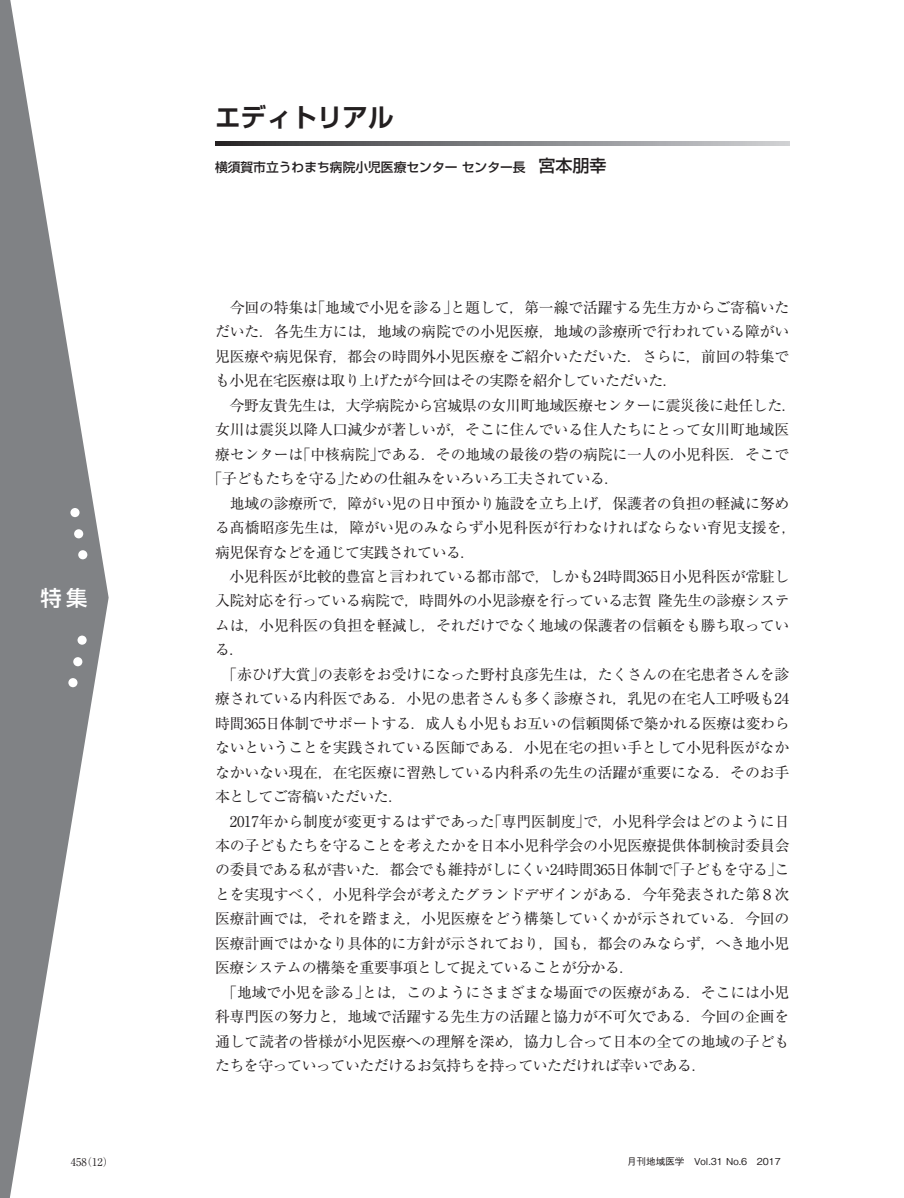
<style>
.page{position:relative;width:904px;height:1198px;background:#fff}
.page>*{position:absolute;margin:0;border:0;box-sizing:border-box;transform-origin:0 0}
.t1{font:700 25.5px "Shin Go Pro De";color:#231f20}
.t2{font:500 21.3px "Shin Go Pro";color:#fff}
.t3{font:14.85px "Ryumin Pro";letter-spacing:-.01em;color:#231f20}
.t4{font:14.85px "Ryumin Pro";letter-spacing:-.03em;color:#231f20}
.t5{font:500 12.75px "Shin Go Pro";color:#231f20}
.t6{font:10.65px "Ryumin Pr 5";color:#231f20}
.t7{font:500 9.6px "Gothic BBB Pro";color:#231f20}
.s1{font-size:16.95px}
</style>
<div class="page">
<svg style="left:0;top:0;width:109px;height:1198px;fill:#808285"></svg>
<svg style="left:77px;top:635px;width:10px;height:10px"></svg>
<div style="left:73px;top:657px;width:9px;height:9px;background:#fff;border-radius:50%"></div>
<div style="left:68px;top:678px;width:9px;height:9px;background:#fff;border-radius:50%"></div>
<div style="left:78px;top:550px;width:9px;height:9px;background:#fff;border-radius:50%"></div>
<div style="left:74px;top:529px;width:9px;height:9px;background:#fff;border-radius:50%"></div>
<div style="left:70px;top:508px;width:10px;height:9px;background:#fff;border-radius:50%"></div>
<svg style="left:215px;top:141px;width:574px;height:5px;background:#7e7f82"></svg>
<svg style="left:0;top:1192px;width:3px;height:6px"></svg>
<h2 class="t2" style="left:40px;top:580px;width:49px">特集</h2>
<p class="t6" style="left:71px;top:1154px;width:44px">458（12）</p>
<h1 class="t1" style="left:215px;top:96px;width:180px">エディトリアル</h1>
<p class="t5" style="left:215px;top:157px;width:393px">横須賀市立うわまち病院小児医療センター センター長　<span class="s1">宮本朋幸</span></p>
<p class="t3" style="left:215px;top:296px;width:575px">　今回の特集は「地域で小児を診る」と題して，第一線で活躍する先生方からご寄稿いた</p>
<p class="t3" style="left:215px;top:320px;width:576px">だいた．各先生方には，地域の病院での小児医療，地域の診療所で行われている障がい</p>
<p class="t3" style="left:215px;top:345px;width:576px">児医療や病児保育，都会の時間外小児医療をご紹介いただいた．さらに，前回の特集で</p>
<p class="t4" style="left:215px;top:369px;width:464px">も小児在宅医療は取り上げたが今回はその実際を紹介していただいた．</p>
<p class="t3" style="left:215px;top:394px;width:583px">　今野友貴先生は，大学病院から宮城県の女川町地域医療センターに震災後に赴任した．</p>
<p class="t3" style="left:215px;top:418px;width:575px">女川は震災以降人口減少が著しいが，そこに住んでいる住人たちにとって女川町地域医</p>
<p class="t3" style="left:215px;top:442px;width:575px">療センターは「中核病院」である．その地域の最後の砦の病院に一人の小児科医．そこで</p>
<p class="t4" style="left:207px;top:467px;width:413px">「子どもたちを守る」ための仕組みをいろいろ工夫されている．</p>
<p class="t3" style="left:215px;top:491px;width:575px">　地域の診療所で，障がい児の日中預かり施設を立ち上げ，保護者の負担の軽減に努め</p>
<p class="t3" style="left:215px;top:516px;width:583px">る髙橋昭彦先生は，障がい児のみならず小児科医が行わなければならない育児支援を，</p>
<p class="t4" style="left:215px;top:540px;width:262px">病児保育などを通じて実践されている．</p>
<p class="t3" style="left:215px;top:565px;width:575px">　小児科医が比較的豊富と言われている都市部で，しかも24時間365日小児科医が常駐し</p>
<p class="t3" style="left:215px;top:589px;width:576px">入院対応を行っている病院で，時間外の小児診療を行っている志賀 隆先生の診療システ</p>
<p class="t3" style="left:215px;top:614px;width:575px">ムは，小児科医の負担を軽減し，それだけでなく地域の保護者の信頼をも勝ち取ってい</p>
<p class="t3" style="left:215px;top:638px;width:31px">る．</p>
<p class="t3" style="left:215px;top:663px;width:575px">　「赤ひげ大賞」の表彰をお受けになった野村良彦先生は，たくさんの在宅患者さんを診</p>
<p class="t3" style="left:215px;top:687px;width:575px">療されている内科医である．小児の患者さんも多く診療され，乳児の在宅人工呼吸も24</p>
<p class="t3" style="left:215px;top:711px;width:576px">時間365日体制でサポートする．成人も小児もお互いの信頼関係で築かれる医療は変わら</p>
<p class="t3" style="left:215px;top:736px;width:575px">ないということを実践されている医師である．小児在宅の担い手として小児科医がなか</p>
<p class="t3" style="left:215px;top:760px;width:575px">なかいない現在，在宅医療に習熟している内科系の先生の活躍が重要になる．そのお手</p>
<p class="t4" style="left:215px;top:785px;width:190px">本としてご寄稿いただいた．</p>
<p class="t3" style="left:215px;top:809px;width:576px">　2017年から制度が変更するはずであった「専門医制度」で，小児科学会はどのように日</p>
<p class="t3" style="left:215px;top:834px;width:576px">本の子どもたちを守ることを考えたかを日本小児科学会の小児医療提供体制検討委員会</p>
<p class="t3" style="left:215px;top:858px;width:576px">の委員である私が書いた．都会でも維持がしにくい24時間365日体制で「子どもを守る」こ</p>
<p class="t3" style="left:215px;top:883px;width:575px">とを実現すべく，小児科学会が考えたグランドデザインがある．今年発表された第８次</p>
<p class="t3" style="left:215px;top:907px;width:576px">医療計画では，それを踏まえ，小児医療をどう構築していくかが示されている．今回の</p>
<p class="t3" style="left:215px;top:931px;width:576px">医療計画ではかなり具体的に方針が示されており，国も，都会のみならず，へき地小児</p>
<p class="t4" style="left:215px;top:956px;width:421px">医療システムの構築を重要事項として捉えていることが分かる．</p>
<p class="t3" style="left:215px;top:980px;width:575px">　「地域で小児を診る」とは，このようにさまざまな場面での医療がある．そこには小児</p>
<p class="t3" style="left:215px;top:1005px;width:575px">科専門医の努力と，地域で活躍する先生方の活躍と協力が不可欠である．今回の企画を</p>
<p class="t3" style="left:215px;top:1029px;width:575px">通して読者の皆様が小児医療への理解を深め，協力し合って日本の全ての地域の子ども</p>
<p class="t4" style="left:215px;top:1054px;width:493px">たちを守っていっていただけるお気持ちを持っていただければ幸いである．</p>
<p class="t7" style="left:627px;top:1154px;width:155px">月刊地域医学　Vol.31 No.6　2017</p>
</div>
